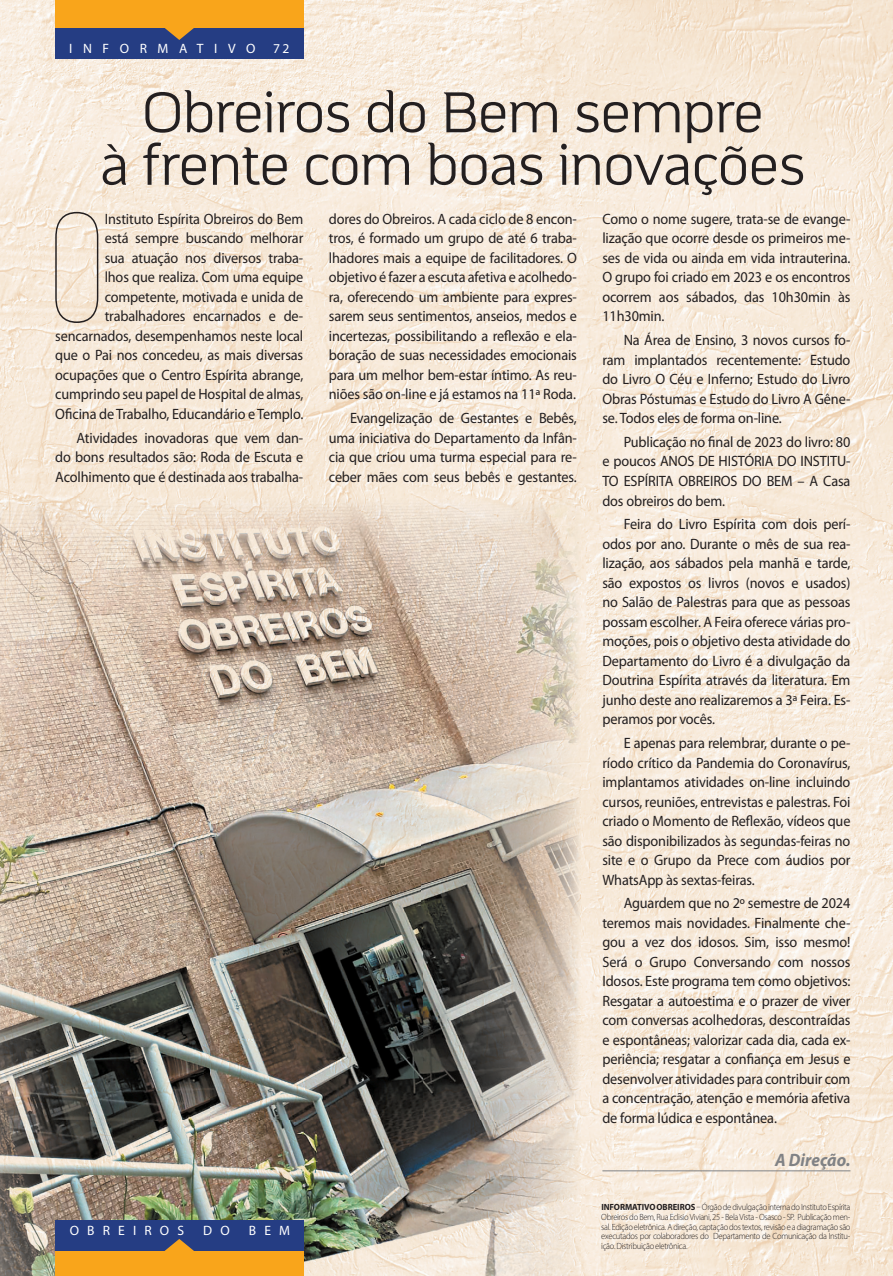
<style>
.page{position:relative;width:893px;height:1276px;background:#fff}
.page>*{position:absolute;margin:0;border:0;box-sizing:border-box;transform-origin:0 0}
.t1{font:100 154.35px "Bebas Neue Pro";color:#231f20;scale:.95 1}
.t2{font:57px/52.5px "MAINLUX";letter-spacing:-.01em;color:#231f20;text-align:center;scale:.95 1}
.t3{font:italic 700 18px "Myriad Pro";color:#808285;scale:.95 1}
.t4{font:15px/19.5px "Myriad Pro";letter-spacing:-.01em;color:#231f20;text-align:justify;scale:.95 1}
.t5{font:13.5px "Myriad Pro";letter-spacing:.78em;color:#fff}
.t6{font:13.5px "Myriad Pro";letter-spacing:.6em;color:#fff}
.t7{font:13.5px "Myriad Pro";letter-spacing:.655em;color:#fff}
.t8{font:300 9px/9.8px "Myriad Pro";letter-spacing:-.035em;color:#231f20;text-align:justify;scale:.95 1}
.s1{font-weight:700}
</style>
<div class="page">
<img style="left:0;top:0;width:735px;height:318px">
<img style="left:735px;top:0;width:158px;height:1275px">
<img style="left:0;top:318px;width:578px;height:181px">
<img style="left:578px;top:318px;width:158px;height:798px">
<img style="left:580px;top:1116px;width:156px;height:159px">
<img style="left:53px;top:1275px;width:527px;height:1px">
<img style="left:0;top:499px;width:580px;height:776px">
<div style="left:55px;top:1220px;width:248px;height:33px;background:#253d83"></div>
<div style="left:55px;top:1251px;width:248px;height:25px;background:#f9a51b"></div>
<svg style="left:164px;top:1239px;width:30px;height:12px"></svg>
<div style="left:55px;top:28px;width:248px;height:30px;background:#253d83"></div>
<div style="left:55px;top:0;width:248px;height:28px;background:#f9a51b"></div>
<svg style="left:165px;top:28px;width:29px;height:12px"></svg>
<hr style="left:602px;top:1170px;width:248px;height:1px;background:#808285">
<p class="t5" style="left:69px;top:41px;width:188px">INFORMATIVO</p>
<p class="t7" style="left:273px;top:41px;width:18px">72</p>
<h2 class="t2" style="left:100px;top:87px;width:744px">Obreiros do Bem sempre<br>à frente com boas inovações</h2>
<p class="t4" style="left:602px;top:209px;width:263px">Como o nome sugere, trata-se de evange&shy;lização que ocorre desde os primeiros me&shy;ses de vida ou ainda em vida intrauterina.<br>O grupo foi criado em 2023 e os encontros ocorrem aos sábados, das 10h30min às 11h30min.</p>
<p class="t4" style="left:602px;top:331px;width:263px;text-indent:21px">Na Área de Ensino, 3 novos cursos fo&shy;ram implantados recentemente: Estudo do Livro O Céu e Inferno; Estudo do Livro Obras Póstumas e Estudo do Livro A Gêne&shy;se. Todos eles de forma on-line.</p>
<p class="t4" style="left:602px;top:432px;width:263px;text-indent:21px">Publicação no final de 2023 do livro: 80 e poucos ANOS DE HISTÓRIA DO INSTITU-TO ESPÍRITA OBREIROS DO BEM – A Casa dos obreiros do bem.</p>
<p class="t4" style="left:602px;top:515px;width:263px;text-indent:21px">Feira do Livro Espírita com dois perí&shy;odos por ano. Durante o mês de sua rea&shy;lização, aos sábados pela manhã e tarde, são expostos os livros (novos e usados) no Salão de Palestras para que as pessoas possam escolher. A Feira oferece várias pro&shy;moções, pois o objetivo desta atividade do Departamento do Livro é a divulgação da Doutrina Espírita através da literatura. Em junho deste ano realizaremos a 3ª Feira. Es&shy;peramos por vocês.</p>
<p class="t4" style="left:602px;top:733px;width:263px;text-indent:21px">E apenas para relembrar, durante o pe&shy;ríodo crítico da Pandemia do Coronavírus, implantamos atividades on-line incluindo cursos, reuniões, entrevistas e palestras. Foi criado o Momento de Reflexão, vídeos que são disponibilizados às segundas-feiras no site e o Grupo da Prece com áudios por WhatsApp às sextas-feiras.</p>
<p class="t4" style="left:602px;top:894px;width:263px;text-indent:21px">Aguardem que no 2º semestre de 2024 teremos mais novidades. Finalmente che&shy;gou a vez dos idosos. Sim, isso mesmo!<br>Será o Grupo Conversando com nossos Idosos. Este programa tem como objetivos:<br>Resgatar a autoestima e o prazer de viver com conversas acolhedoras, descontraídas e espontâneas; valorizar cada dia, cada ex&shy;periência; resgatar a confiança em Jesus e desenvolver atividades para contribuir com a concentração, atenção e memória afetiva de forma lúdica e espontânea.</p>
<p class="t3" style="left:775px;top:1148px;width:81px">A Direção.</p>
<h1 class="t1" style="left:47px;top:184px;width:63px">O</h1>
<p class="t4" style="left:55px;top:209px;width:263px;text-align:right">Instituto Espírita Obreiros do Bem<br>está sempre buscando melhorar<br>sua atuação nos diversos traba-<br>lhos que realiza. Com uma equipe competente, motivada e unida de trabalhadores encarnados e de&shy;sencarnados, desempenhamos neste local que o Pai nos concedeu, as mais diversas ocupações que o Centro Espírita abrange, cumprindo seu papel de Hospital de almas, Oficina de Trabalho, Educandário e Templo.</p>
<p class="t4" style="left:55px;top:428px;width:263px;text-indent:21px">Atividades inovadoras que vem dan&shy;do bons resultados são: Roda de Escuta e Acolhimento que é destinada aos trabalha-</p>
<p class="t4" style="left:329px;top:209px;width:263px">dores do Obreiros. A cada ciclo de 8 encon&shy;tros, é formado um grupo de até 6 traba&shy;lhadores mais a equipe de facilitadores. O objetivo é fazer a escuta afetiva e acolhedo&shy;ra, oferecendo um ambiente para expres&shy;sarem seus sentimentos, anseios, medos e incertezas, possibilitando a reflexão e ela&shy;boração de suas necessidades emocionais para um melhor bem-estar íntimo. As reu&shy;niões são on-line e já estamos na 11ª Roda.</p>
<p class="t4" style="left:329px;top:409px;width:263px;text-indent:21px">Evangelização de Gestantes e Bebês, uma iniciativa do Departamento da Infân&shy;cia que criou uma turma especial para re&shy;ceber mães com seus bebês e gestantes.</p>
<p class="t6" style="left:70px;top:1223px;width:116px">OBREIROS</p>
<p class="t7" style="left:203px;top:1223px;width:28px">D O</p>
<p class="t7" style="left:249px;top:1223px;width:43px">BEM</p>
<p class="t8" style="left:601px;top:1202px;width:264px"><span class="s1">INFORMATIVO OBREIROS</span> – Órgão de divulgação interna do Instituto Espírita Obreiros do Bem, Rua Eclisio Viviani, 25 - Bela Vista - Osasco - SP. Publicação men&shy;sal. Edição eletrônica. A direção, captação dos textos, revisão e a diagramação são executados por colaboradores do Departamento de Comunicação da Institu&shy;ição. Distribuição eletrônica.</p>
</div>
